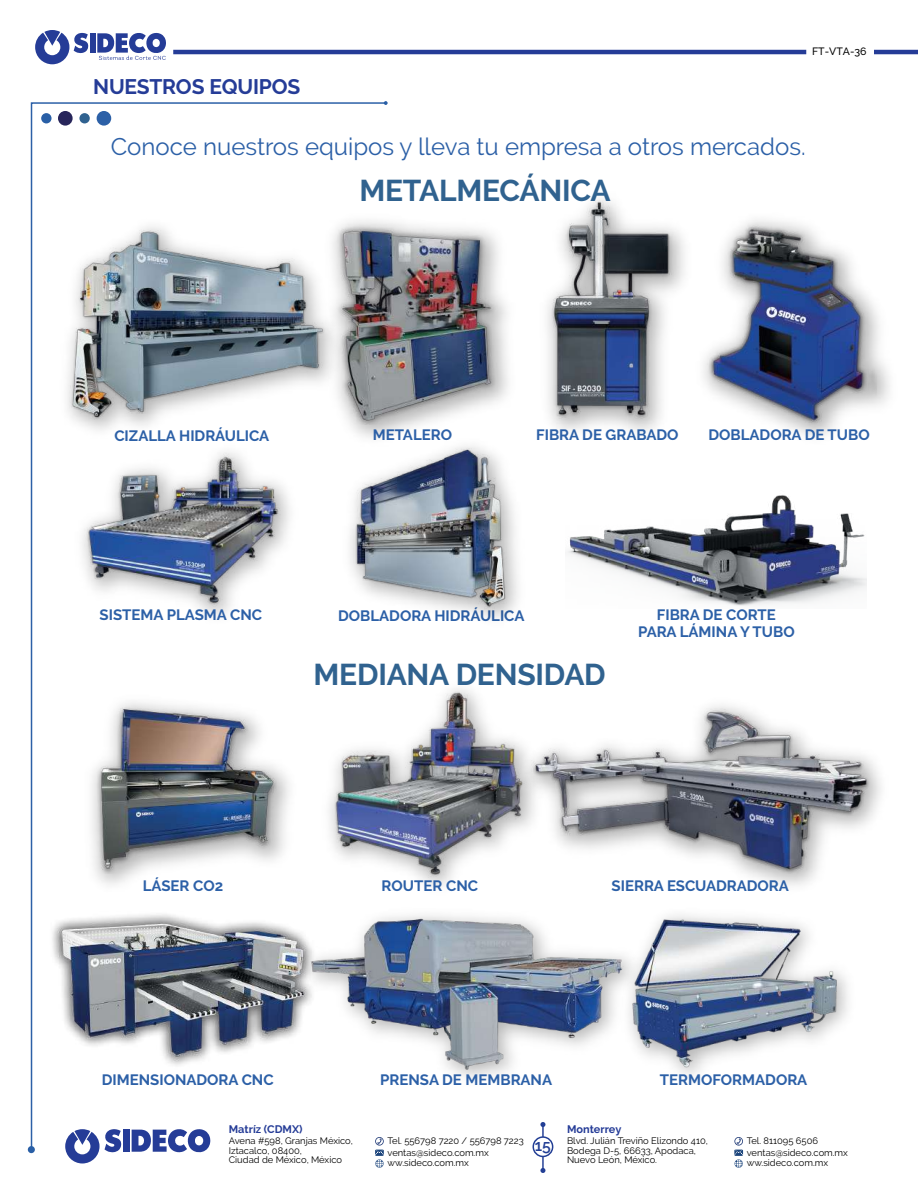
<style>
.page{position:relative;width:918px;height:1188px;background:#fff}
.page>*{position:absolute;margin:0;border:0;box-sizing:border-box;transform-origin:0 0}
.t1{font:700 30px "Raleway";letter-spacing:-.01em;color:#30628f}
.t2{font:24px "Raleway";color:#2c60a7}
.t3{font:700 21px "Raleway";letter-spacing:-.01em;color:#253c97}
.t4{font:600 15.75px "Raleway";color:#233f95}
.t5{font:700 15px/17.2px "Raleway";color:#2c60a7;text-align:center}
.t6{font:700 10.95px "Raleway";color:#253c97}
.t7{font:500 10.65px "Raleway";color:#000101}
.t8{font:9.45px/11.1px "Raleway";color:#000}
</style>
<div class="page">
<svg style="left:30px;top:102px;width:354px;height:1049px"></svg>
<div style="left:97px;top:111px;width:14px;height:15px;background:#2c60a7;border-radius:50%"></div>
<div style="left:58px;top:111px;width:15px;height:15px;background:#27255b;border-radius:50%"></div>
<div style="left:79px;top:113px;width:11px;height:10px;background:#306290;border-radius:50%"></div>
<div style="left:41px;top:113px;width:11px;height:10px;background:#295fa6;border-radius:50%"></div>
<svg style="left:384px;top:101px;width:4px;height:4px"></svg>
<div style="left:28px;top:1146px;width:7px;height:7px;background:#295fa6;border-radius:50%"></div>
<img style="left:52px;top:211px;width:266px;height:235px">
<img style="left:58px;top:218px;width:260px;height:212px">
<img style="left:318px;top:206px;width:191px;height:246px">
<img style="left:325px;top:223px;width:175px;height:201px">
<img style="left:543px;top:195px;width:131px;height:228px">
<img style="left:688px;top:246px;width:202px;height:191px">
<img style="left:702px;top:220px;width:174px;height:213px">
<img style="left:67px;top:436px;width:239px;height:198px">
<img style="left:79px;top:452px;width:204px;height:157px">
<img style="left:567px;top:495px;width:300px;height:111px">
<img style="left:78px;top:688px;width:226px;height:212px">
<img style="left:84px;top:703px;width:198px;height:171px">
<img style="left:315px;top:673px;width:136px;height:226px">
<img style="left:330px;top:687px;width:183px;height:192px">
<img style="left:513px;top:741px;width:368px;height:145px">
<img style="left:526px;top:705px;width:348px;height:169px">
<img style="left:46px;top:900px;width:246px;height:169px">
<img style="left:292px;top:899px;width:189px;height:197px">
<img style="left:302px;top:912px;width:311px;height:165px">
<img style="left:613px;top:954px;width:235px;height:122px">
<img style="left:621px;top:915px;width:225px;height:157px">
<img style="left:336px;top:430px;width:173px;height:205px">
<img style="left:340px;top:443px;width:178px;height:170px">
<hr style="left:542px;top:1125px;width:2px;height:46px;background:#233f95">
<svg style="left:540px;top:1122px;width:5px;height:5px"></svg>
<svg style="left:540px;top:1168px;width:5px;height:5px"></svg>
<div style="left:123px;top:1130px;width:7px;height:22px;background:#253c97"></div>
<svg style="left:65px;top:1129px;width:56px;height:34px"></svg>
<svg style="left:132px;top:1129px;width:78px;height:24px"></svg>
<svg style="left:375px;top:1137px;width:9px;height:31px"></svg>
<svg style="left:734px;top:1137px;width:9px;height:31px"></svg>
<div style="left:533px;top:1137px;width:20px;height:19px;background:#fff;border-radius:50%"></div>
<div style="left:533px;top:1136px;width:20px;height:21px;border:2px solid #233f95;border-radius:50%"></div>
<div style="left:90px;top:33px;width:6px;height:20px;background:#253c97"></div>
<svg style="left:35px;top:30px;width:53px;height:34px"></svg>
<hr style="left:173px;top:50px;width:633px;height:4px;background:#253c97">
<hr style="left:874px;top:50px;width:44px;height:4px;background:#253c97">
<svg style="left:97px;top:32px;width:69px;height:28px"></svg>
<h3 class="t3" style="left:93px;top:75px;width:209px">NUESTROS EQUIPOS</h3>
<p class="t7" style="left:812px;top:45px;width:56px">FT-VTA-36</p>
<h2 class="t2" style="left:111px;top:132px;width:696px">Conoce nuestros equipos y lleva tu empresa a otros mercados.</h2>
<h1 class="t1" style="left:359px;top:173px;width:253px">METALMECÁNICA</h1>
<h3 class="t5" style="left:114px;top:427px;width:156px">CIZALLA HIDRÁULICA</h3>
<h3 class="t5" style="left:373px;top:426px;width:81px">METALERO</h3>
<h3 class="t5" style="left:536px;top:426px;width:144px">FIBRA DE GRABADO</h3>
<h3 class="t5" style="left:708px;top:426px;width:163px">DOBLADORA DE TUBO</h3>
<h3 class="t5" style="left:100px;top:606px;width:164px">SISTEMA PLASMA CNC</h3>
<h3 class="t5" style="left:338px;top:607px;width:188px">DOBLADORA HIDRÁULICA</h3>
<h3 class="t5" style="left:638px;top:606px;width:158px">FIBRA DE CORTE<br>PARA LÁMINA Y TUBO</h3>
<h1 class="t1" style="left:314px;top:657px;width:294px">MEDIANA DENSIDAD</h1>
<h3 class="t5" style="left:143px;top:877px;width:82px">LÁSER CO2</h3>
<h3 class="t5" style="left:382px;top:877px;width:98px">ROUTER CNC</h3>
<h3 class="t5" style="left:612px;top:877px;width:179px">SIERRA ESCUADRADORA</h3>
<h3 class="t5" style="left:102px;top:1071px;width:173px">DIMENSIONADORA CNC</h3>
<h3 class="t5" style="left:380px;top:1071px;width:173px">PRENSA DE MEMBRANA</h3>
<h3 class="t5" style="left:660px;top:1071px;width:149px">TERMOFORMADORA</h3>
<p class="t6" style="left:229px;top:1123px;width:75px">Matríz (CDMX)</p>
<p class="t8" style="left:229px;top:1136px;width:126px;line-height:9.4px">Avena #598, Granjas México,<br>Iztacalco, 08400,<br>Ciudad de México, México</p>
<p class="t8" style="left:388px;top:1135px;width:138px">Tel. 556798 7220 / 556798 7223 ventas@sideco.com.mx ww.sideco.com.mx</p>
<h3 class="t4" style="left:535px;top:1137px;width:18px">15</h3>
<p class="t6" style="left:567px;top:1123px;width:56px">Monterrey</p>
<p class="t8" style="left:567px;top:1136px;width:142px;line-height:9.4px">Blvd. Julián Treviño Elizondo 410,<br>Bodega D-5, 66633, Apodaca,<br>Nuevo León, México.</p>
<p class="t8" style="left:747px;top:1135px;width:103px">Tel. 811095 6506 ventas@sideco.com.mx ww.sideco.com.mx</p>
</div>
